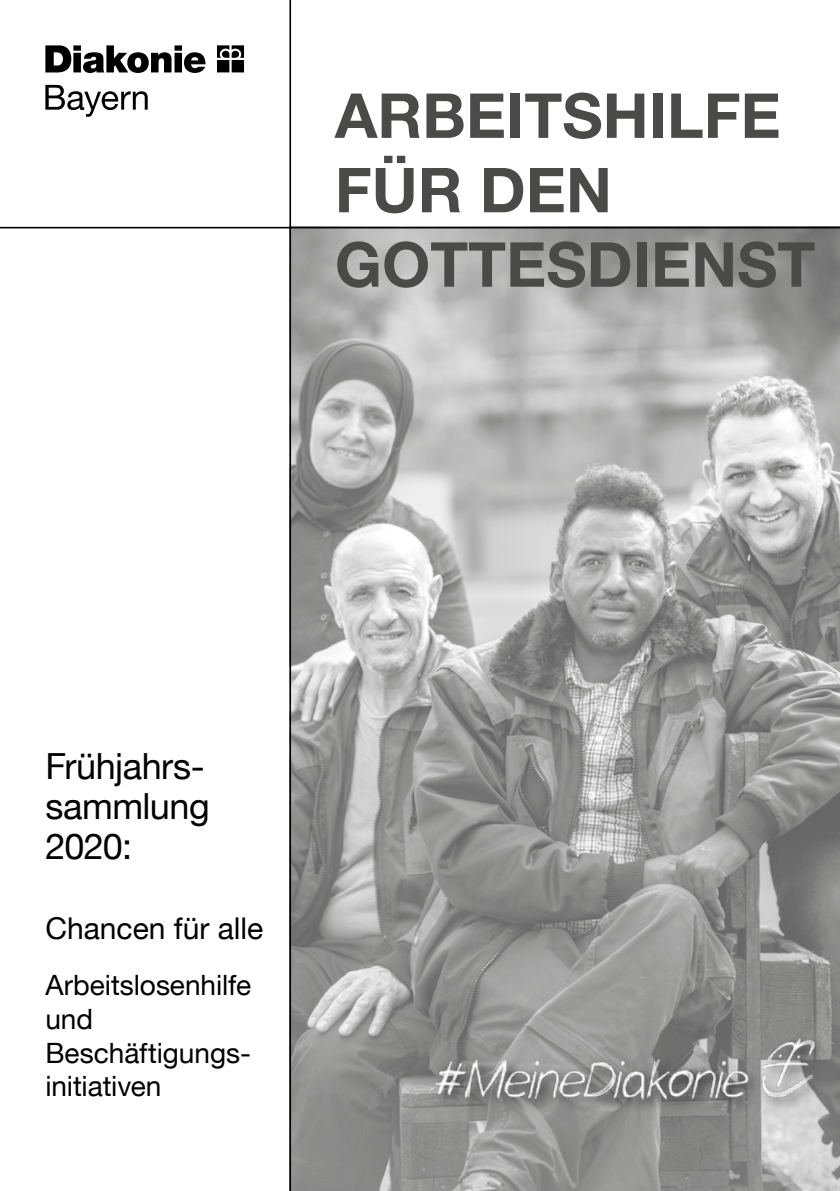
<style>
.page{position:relative;width:840px;height:1191px;background:#fff}
.page>*{position:absolute;margin:0;border:0;box-sizing:border-box;transform-origin:0 0}
.t1{font:700 62px/74.4px "Helvetica Neue LT";color:#4a4a49}
.t2{font:36px/40px "Helvetica Neue LT";letter-spacing:-.015em;color:#000}
.t3{font:30px "Helvetica Neue LT";color:#000}
.t4{font:28px/33.8px "Helvetica Neue LT";letter-spacing:-.005em;color:#000}
</style>
<div class="page">
<svg style="left:45px;top:85px;width:103px;height:32px"></svg>
<svg style="left:45px;top:45px;width:199px;height:28px"></svg>
<img style="left:291px;top:228px;width:548px;height:963px">
<hr style="left:0;top:227px;width:839px;height:1px;background:#000">
<hr style="left:289px;top:0;width:2px;height:1191px;background:#000">
<img style="left:376px;top:1003px;width:463px;height:152px">
<h1 class="t1" style="left:334px;top:77px;width:481px">ARBEITSHILFE<br>FÜR DEN<br>GOTTESDIENST</h1>
<p class="t2" style="left:45px;top:745px;width:166px">Frühjahrs&shy;sammlung<br>2020:</p>
<p class="t3" style="left:45px;top:910px;width:219px">Chancen für alle</p>
<p class="t4" style="left:45px;top:967px;width:207px">Arbeitslosenhilfe und<br>Beschäftigungs&shy;initiativen</p>
</div>
